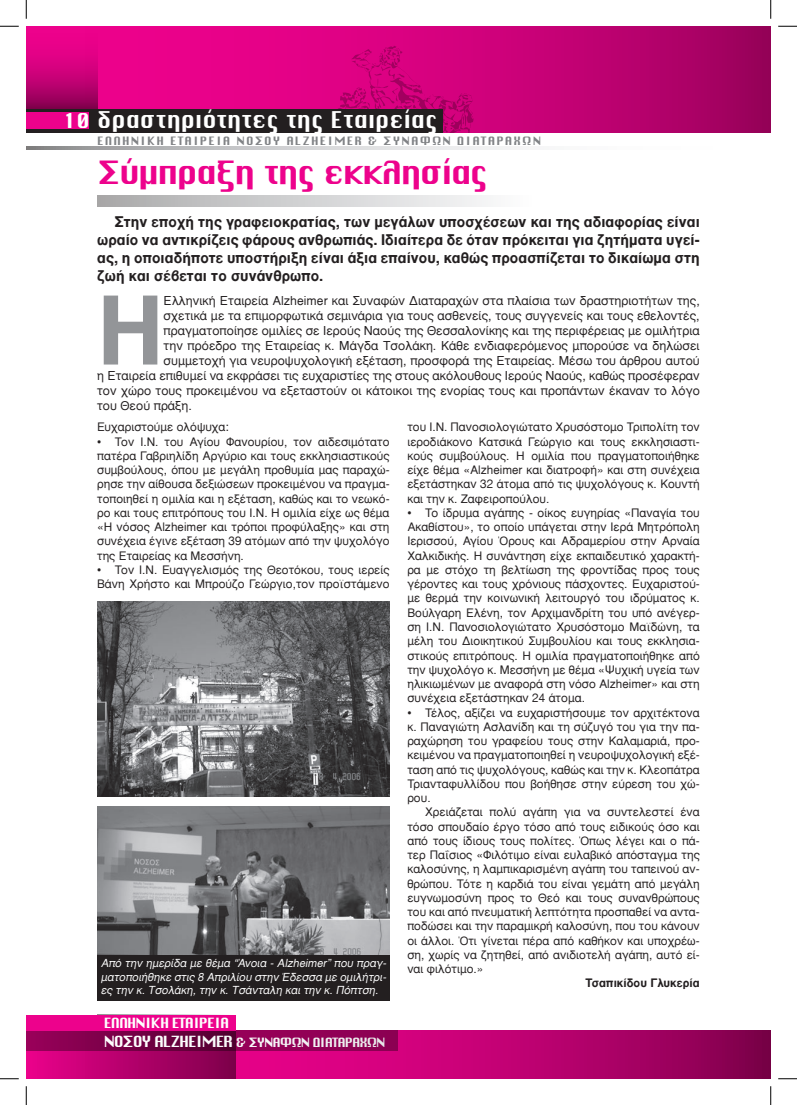
<style>
.page{position:relative;width:797px;height:1105px;background:#fff}
.page>*{position:absolute;margin:0;border:0;box-sizing:border-box;transform-origin:0 0}
.t1{font:700 96.38px "Gr Helvetica";color:#939598}
.t2{font:31.25px "Delphi";letter-spacing:-.05em;color:#ed028c}
.t3{font:22.5px "Delphi";color:#fff;scale:.95 1}
.t4{font:20px "Delphi";color:#fff}
.t5{font:700 15px/18px "Gr Helvetica";color:#231f20;text-align:justify}
.t6{font:13.75px "Delphi";letter-spacing:-.07em;color:#fff}
.t7{font:12.5px "Gr Helvetica";color:#231f20}
.t8{font:12.5px "Delphi";letter-spacing:-.08em;color:#fff}
.t9{font:11.88px/14.2px "Gr Helvetica";color:#231f20;text-align:justify}
.t10{font:700 11.88px "Gr Helvetica";color:#231f20}
.t11{font:italic 11.25px/13.5px "Gr Helvetica";color:#fff;text-align:justify}
.t12{font:11.25px "Delphi";letter-spacing:.1em;color:#808285}
.s1{font-size:15px}
</style>
<div class="page">
<svg style="left:97px;top:26px;width:673px;height:107px;background:#ca0078"></svg>
<svg style="left:26px;top:26px;width:71px;height:83px;background:#ca0078"></svg>
<svg style="left:336px;top:46px;width:138px;height:87px;background:#cf007a"></svg>
<svg style="left:26px;top:146px;width:497px;height:4px;background:#c7c8c9"></svg>
<hr style="left:770px;top:1030px;width:1px;height:49px;background:#ed028c">
<hr style="left:770px;top:26px;width:1px;height:107px;background:#930156">
<div style="left:26px;top:1015px;width:209px;height:15px;background:#ed028c"></div>
<svg style="left:26px;top:1030px;width:744px;height:49px;background:#ac0066"></svg>
<svg style="left:97px;top:195px;width:391px;height:11px;background:#cfcfd0"></svg>
<div style="left:26px;top:109px;width:416px;height:24px;background:#231f20"></div>
<div style="left:26px;top:113px;width:62px;height:16px;background:#ed028c"></div>
<img style="left:97px;top:806px;width:292px;height:149px">
<img style="left:97px;top:602px;width:292px;height:194px">
<div style="left:97px;top:955px;width:292px;height:46px;background:#231f20"></div>
<svg style="left:0;top:25px;width:19px;height:2px"></svg>
<svg style="left:778px;top:25px;width:19px;height:2px"></svg>
<svg style="left:0;top:1078px;width:19px;height:1px"></svg>
<svg style="left:778px;top:1078px;width:19px;height:1px"></svg>
<svg style="left:25px;top:0;width:2px;height:19px"></svg>
<svg style="left:25px;top:1086px;width:2px;height:19px"></svg>
<svg style="left:770px;top:0;width:1px;height:19px"></svg>
<svg style="left:770px;top:1086px;width:1px;height:19px"></svg>
<h3 class="t4" style="left:63px;top:108px;width:28px">10</h3>
<h3 class="t3" style="left:97px;top:106px;width:360px">δραστηριότητες της Εταιρείας</h3>
<p class="t12" style="left:97px;top:134px;width:445px">ΕΛΛΗΝΙΚΗ ΕΤΑΙΡΕΙΑ ΝΟΣΟΥ ALZHEIMER &amp; ΣΥΝΑΦΩΝ ∆ΙΑΤΑΡΑΧΩΝ</p>
<h2 class="t2" style="left:97px;top:153px;width:392px">Σύµπραξη της εκκλησίας</h2>
<p class="t5" style="left:97px;top:212px;width:604px;text-indent:18px">Στην εποχή της γραφειοκρατίας, των μεγάλων υποσχέσεων και της αδιαφορίας είναι ωραίο να αντικρίζεις φάρους ανθρωπιάς. Ιδιαίτερα δε όταν πρόκειται για ζητήματα υγεί&shy;ας, η οποιαδήποτε υποστήριξη είναι άξια επαίνου, καθώς προασπίζεται το δικαίωμα στη ζωή και σέβεται το συνάνθρωπο.</p>
<h1 class="t1" style="left:97px;top:280px;width:68px">Η</h1>
<p class="t7" style="left:164px;top:294px;width:537px">Ελληνική Εταιρεία Alzheimer και Συναφών Διαταραχών στα πλαίσια των δραστηριοτήτων της,</p>
<p class="t7" style="left:164px;top:309px;width:537px">σχετικά με τα επιμορφωτικά σεμινάρια για τους ασθενείς, τους συγγενείς και τους εθελοντές,</p>
<p class="t7" style="left:164px;top:324px;width:537px">πραγματοποίησε ομιλίες σε Ιερούς Ναούς της Θεσσαλονίκης και της περιφέρειας με ομιλήτρια</p>
<p class="t7" style="left:164px;top:339px;width:537px">την πρόεδρο της Εταιρείας κ. Μάγδα Τσολάκη. Κάθε ενδιαφερόμενος μπορούσε να δηλώσει</p>
<p class="t7" style="left:164px;top:354px;width:537px">συμμετοχή για νευροψυχολογική εξέταση, προσφορά της Εταιρείας. Μέσω του άρθρου αυτού</p>
<p class="t7" style="left:97px;top:369px;width:604px">η Εταιρεία επιθυμεί να εκφράσει τις ευχαριστίες της στους ακόλουθους Ιερούς Ναούς, καθώς προσέφεραν</p>
<p class="t7" style="left:97px;top:384px;width:604px">τον χώρο τους προκειμένου να εξεταστούν οι κάτοικοι της ενορίας τους και προπάντων έκαναν το λόγο</p>
<p class="t7" style="left:97px;top:399px;width:96px">του Θεού πράξη.</p>
<p class="t9" style="left:97px;top:420px;width:133px">Ευχαριστούμε ολόψυχα:</p>
<p class="t9" style="left:97px;top:435px;width:294px">• Τον Ι.Ν. του Αγίου Φανουρίου, τον αιδεσιμότατο πατέρα Γαβριηλίδη Αργύριο και τους εκκλησιαστικούς συμβούλους, όπου με μεγάλη προθυμία μας παραχώ&shy;ρησε την αίθουσα δεξιώσεων προκειμένου να πραγμα&shy;τοποιηθεί η ομιλία και η εξέταση, καθώς και το νεωκό&shy;ρο και τους επιτρόπους του Ι.Ν. Η ομιλία είχε ως θέμα «Η νόσος Alzheimer και τρόποι προφύλαξης» και στη συνέχεια έγινε εξέταση 39 ατόμων από την ψυχολόγο της Εταιρείας κα Μεσσήνη.</p>
<p class="t9" style="left:97px;top:563px;width:294px">• Τον Ι.Ν. Ευαγγελισμός της Θεοτόκου, τους ιερείς<br>Βάνη Χρήστο και Μπρούζο Γεώργιο,τον προϊστάμενο</p>
<p class="t11" style="left:101px;top:957px;width:289px">Από την ημερίδα με θέμα “Άνοια - Alzheimer” που πραγ&shy;ματοποιήθηκε στις 8 Απριλίου στην Έδεσσα με ομιλήτρι&shy;ες την κ. Τσολάκη, την κ. Τσάνταλη και την κ. Πόπτση.</p>
<p class="t6" style="left:104px;top:1014px;width:127px">ΕΛΛΗΝΙΚΗ ΕΤΑΙΡΕΙΑ</p>
<p class="t8" style="left:104px;top:1034px;width:283px"><span class="s1">ΝΟΣΟΥ ALZHEIMER</span> &amp; ΣΥΝΑΦΩΝ ∆ΙΑΤΑΡΑΧΩΝ</p>
<p class="t9" style="left:407px;top:420px;width:294px">του Ι.Ν. Πανοσιολογιώτατο Χρυσόστομο Τριπολίτη τον ιεροδιάκονο Κατσικά Γεώργιο και τους εκκλησιαστι&shy;κούς συμβούλους. Η ομιλία που πραγματοποιήθηκε είχε θέμα «Alzheimer και διατροφή» και στη συνέχεια εξετάστηκαν 32 άτομα από τις ψυχολόγους κ. Κουντή και την κ. Ζαφειροπούλου.</p>
<p class="t9" style="left:407px;top:506px;width:294px">• Το ίδρυμα αγάπης - οίκος ευγηρίας «Παναγία του Ακαθίστου», το οποίο υπάγεται στην Ιερά Μητρόπολη Ιερισσού, Αγίου Όρους και Αδραμερίου στην Αρναία Χαλκιδικής. Η συνάντηση είχε εκπαιδευτικό χαρακτή&shy;ρα με στόχο τη βελτίωση της φροντίδας προς τους γέροντες και τους χρόνιους πάσχοντες. Ευχαριστού&shy;με θερμά την κοινωνική λειτουργό του ιδρύματος κ.<br>Βούλγαρη Ελένη, τον Αρχιμανδρίτη του υπό ανέγερ&shy;ση Ι.Ν. Πανοσιολογιώτατο Χρυσόστομο Μαϊδώνη, τα μέλη του Διοικητικού Συμβουλίου και τους εκκλησια&shy;στικούς επιτρόπους. Η ομιλία πραγματοποιήθηκε από την ψυχολόγο κ. Μεσσήνη με θέμα «Ψυχική υγεία των ηλικιωμένων με αναφορά στη νόσο Alzheimer» και στη συνέχεια εξετάστηκαν 24 άτομα.</p>
<p class="t9" style="left:407px;top:705px;width:294px">• Τέλος, αξίζει να ευχαριστήσουμε τον αρχιτέκτονα κ. Παναγιώτη Ασλανίδη και τη σύζυγό του για την πα&shy;ραχώρηση του γραφείου τους στην Καλαμαριά, προ&shy;κειμένου να πραγματοποιηθεί η νευροψυχολογική εξέ&shy;ταση από τις ψυχολόγους, καθώς και την κ. Κλεοπάτρα Τριανταφυλλίδου που βοήθησε στην εύρεση του χώ&shy;ρου.</p>
<p class="t9" style="left:407px;top:805px;width:294px;text-indent:18px">Χρειάζεται πολύ αγάπη για να συντελεστεί ένα τόσο σπουδαίο έργο τόσο από τους ειδικούς όσο και από τους ίδιους τους πολίτες. Όπως λέγει και ο πά&shy;τερ Παΐσιος «Φιλότιμο είναι ευλαβικό απόσταγμα της καλοσύνης, η λαμπικαρισμένη αγάπη του ταπεινού αν&shy;θρώπου. Τότε η καρδιά του είναι γεμάτη από μεγάλη ευγνωμοσύνη προς το Θεό και τους συνανθρώπους του και από πνευματική λεπτότητα προσπαθεί να αντα&shy;ποδώσει και την παραμικρή καλοσύνη, που του κάνουν οι άλλοι. Ότι γίνεται πέρα από καθήκον και υποχρέω&shy;ση, χωρίς να ζητηθεί, από ανιδιοτελή αγάπη, αυτό εί&shy;ναι φιλότιμο.»</p>
<p class="t10" style="left:585px;top:977px;width:116px">Τσαπικίδου Γλυκερία</p>
</div>
